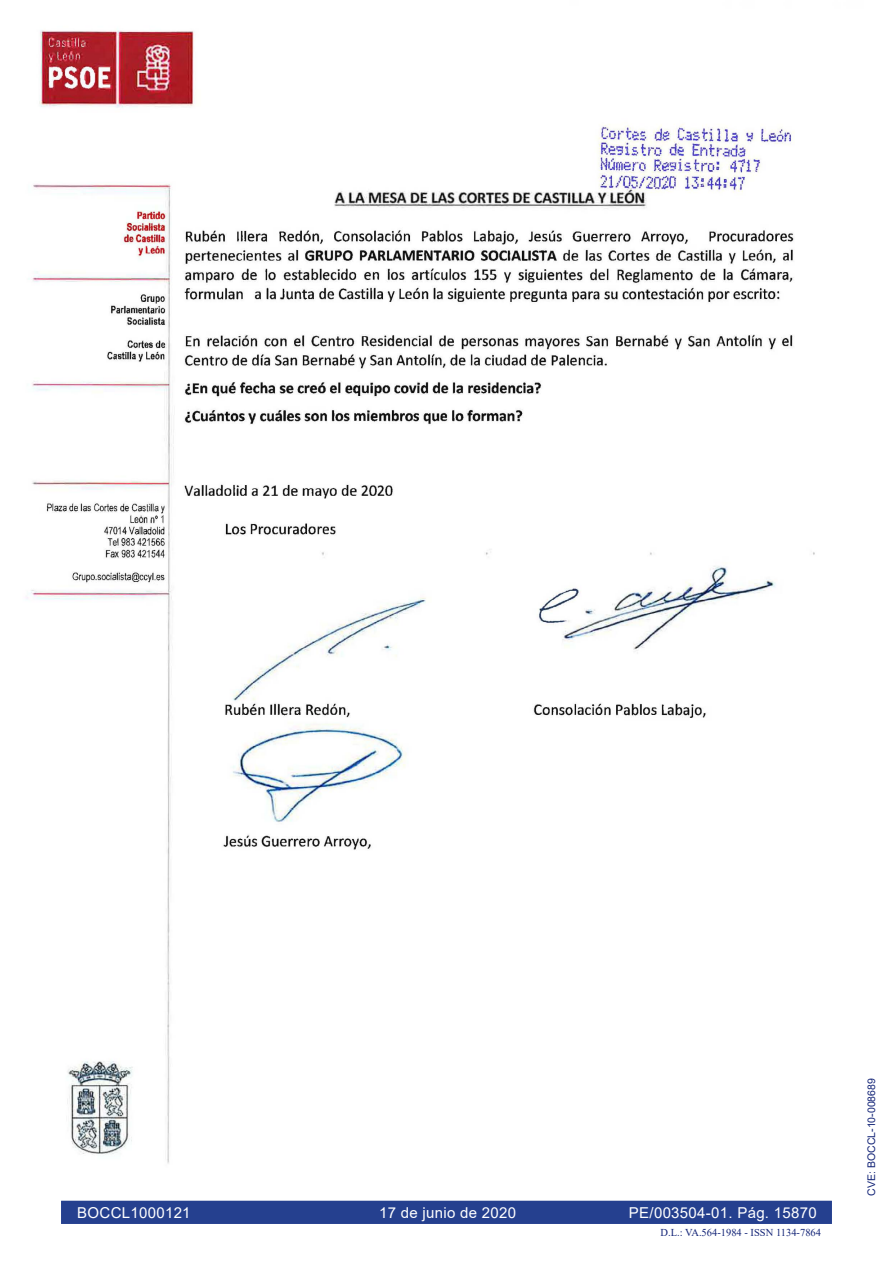
<style>
.page{position:relative;width:893px;height:1263px;background:#fff}
.page>*{position:absolute;margin:0;border:0;box-sizing:border-box;transform-origin:0 0}
.E_CVE{font:15px "Arial";letter-spacing:.02em;color:#fff}
.t1{font:10.5px "Times New Roman";color:#132477}
.t2{font:10.5px "Arial";color:#132477}
</style>
<div class="page">
<div style="left:60px;top:1200px;width:773px;height:25px;background:#25408f"></div>
<div style="left:60px;top:1199px;width:773px;height:26px;border:2px solid #fff"></div>
<img style="left:26px;top:30px;width:807px;height:1170px">
<p class="E_CVE" style="left:77px;top:1202px;width:115px">BOCCL1000121</p>
<p class="E_CVE" style="left:379px;top:1202px;width:139px">17 de junio de 2020</p>
<p class="E_CVE" style="left:629px;top:1202px;width:189px">PE/003504-01. Pág. 15870</p>
<p class="t1" style="left:661px;top:1225px;width:162px">D.L.: VA.564-1984 - ISSN 1134-7864</p>
<p class="t2" style="left:864px;top:1195px;width:119px;rotate:-90deg">CVE: BOCCL-10-008689</p>
</div>
